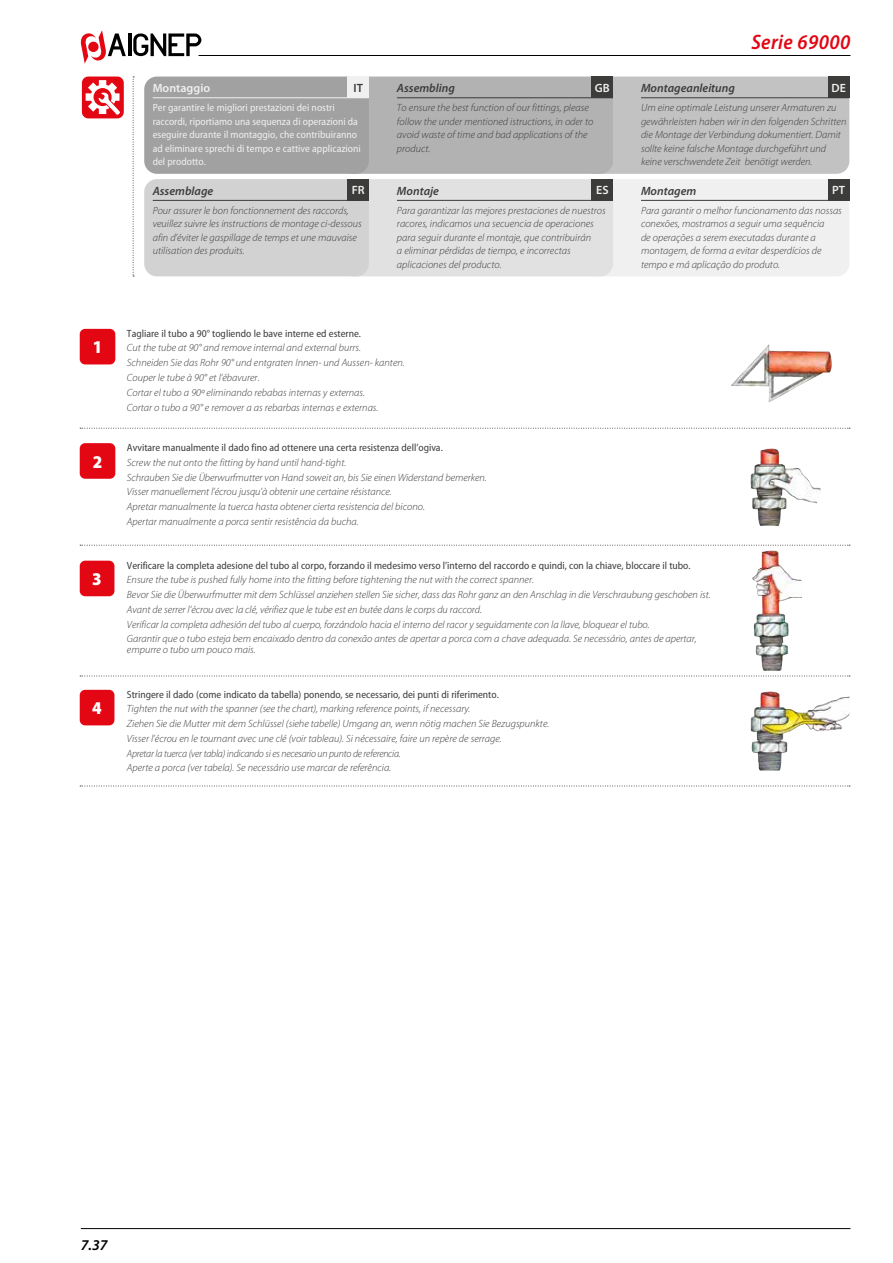
<style>
.page{position:relative;width:893px;height:1263px;background:#fff}
.page>*{position:absolute;margin:0;border:0;box-sizing:border-box;transform-origin:0 0}
.t1{font:italic 600 semi-condensed 21px "Myriad Pro";letter-spacing:.02em;color:#e30613}
.t2{font:900 semi-condensed 18px "Myriad Pro";color:#fff}
.t3{font:italic 600 15px "Myriad Pro";color:#000}
.t4{font:italic 600 12px "Myriad Pro";color:#3c3c3b}
.t5{font:600 12px "Myriad Pro";color:#f0f0f0}
.t6{font:600 12px "Myriad Pro";color:#3c3c3b}
.t7{font:italic 300 10.5px/13.5px "Myriad Pro";color:#3c3c3b}
.t8{font:semi-condensed 10.5px "Myriad Pro";color:#3c3c3b}
.t9{font:semi-condensed 10.5px/13.5px "Myriad Pro";color:#f0f0f0}
</style>
<div class="page">
<hr style="left:81px;top:1228px;width:769px;height:1px;background:#000">
<hr style="left:199px;top:55px;width:651px;height:1px;background:#000">
<hr style="left:128px;top:33px;width:3px;height:23px;background:#000">
<svg style="left:133px;top:33px;width:68px;height:23px"></svg>
<svg style="left:80px;top:30px;width:46px;height:34px"></svg>
<svg style="left:133px;top:77px;width:1px;height:200px"></svg>
<svg style="left:80px;top:428px;width:770px;height:1px"></svg>
<svg style="left:80px;top:545px;width:770px;height:1px"></svg>
<svg style="left:80px;top:676px;width:770px;height:1px"></svg>
<svg style="left:80px;top:786px;width:770px;height:1px"></svg>
<div style="left:80px;top:329px;width:35px;height:35px;background:#e30613;border-radius:5px"></div>
<img style="left:731px;top:344px;width:101px;height:58px">
<div style="left:80px;top:443px;width:35px;height:36px;background:#e30613;border-radius:5px"></div>
<img style="left:750px;top:451px;width:71px;height:75px">
<div style="left:80px;top:561px;width:34px;height:35px;background:#e30613;border-radius:5px"></div>
<img style="left:752px;top:552px;width:47px;height:119px">
<div style="left:80px;top:690px;width:34px;height:35px;background:#e30613;border-radius:5px"></div>
<img style="left:751px;top:692px;width:62px;height:78px">
<div style="left:582px;top:179px;width:267px;height:97px;background:#f0f0f0;border-radius:13px"></div>
<div style="left:828px;top:179px;width:21px;height:21px;background:#3c3c3b"></div>
<div style="left:341px;top:179px;width:272px;height:97px;background:#e1e1e1;border-radius:13px"></div>
<div style="left:592px;top:179px;width:21px;height:21px;background:#3c3c3b"></div>
<div style="left:144px;top:179px;width:225px;height:97px;background:#d2d2d2;border-radius:13px"></div>
<div style="left:348px;top:179px;width:21px;height:21px;background:#3c3c3b"></div>
<div style="left:582px;top:77px;width:267px;height:97px;background:#c2c2c2;border-radius:13px"></div>
<div style="left:828px;top:77px;width:21px;height:21px;background:#3c3c3b"></div>
<div style="left:341px;top:77px;width:272px;height:97px;background:#b3b2b2;border-radius:13px"></div>
<div style="left:592px;top:77px;width:21px;height:21px;background:#3c3c3b"></div>
<div style="left:144px;top:77px;width:225px;height:97px;background:#a1a1a1;border-radius:13px"></div>
<div style="left:348px;top:77px;width:21px;height:21px;background:#f0f0f0"></div>
<hr style="left:153px;top:98px;width:216px;height:1px;background:#f0f0f0">
<hr style="left:153px;top:200px;width:216px;height:1px;background:#3c3c3b">
<hr style="left:397px;top:98px;width:216px;height:1px;background:#3c3c3b">
<hr style="left:397px;top:200px;width:216px;height:1px;background:#3c3c3b">
<hr style="left:641px;top:98px;width:208px;height:1px;background:#3c3c3b">
<hr style="left:641px;top:200px;width:208px;height:1px;background:#3c3c3b">
<div style="left:82px;top:77px;width:42px;height:41px;background:#e30613;border-radius:6px"></div>
<svg style="left:86px;top:80px;width:34px;height:35px"></svg>
<h2 class="t2" style="left:93px;top:337px;width:11px">1</h2>
<h2 class="t2" style="left:93px;top:451px;width:11px">2</h2>
<h2 class="t2" style="left:92px;top:569px;width:11px">3</h2>
<h2 class="t2" style="left:92px;top:698px;width:11px">4</h2>
<h1 class="t1" style="left:752px;top:31px;width:100px">Serie 69000</h1>
<p class="t5" style="left:153px;top:80px;width:59px">Montaggio</p>
<p class="t6" style="left:353px;top:80px;width:11px">IT</p>
<p class="t5" style="left:595px;top:80px;width:16px">GB</p>
<p class="t5" style="left:832px;top:80px;width:16px">DE</p>
<p class="t9" style="left:153px;top:101px;width:209px">Per garantire le migliori prestazioni dei nostri raccordi, riportiamo una sequenza di operazioni da eseguire durante il montaggio, che contribuiranno ad eliminare sprechi di tempo e cattive applicazioni del prodotto.</p>
<p class="t4" style="left:153px;top:183px;width:62px">Assemblage</p>
<p class="t7" style="left:153px;top:204px;width:211px">Pour assurer le bon fonctionnement des raccords, veuillez suivre les instructions de montage ci-dessous afin d’éviter le gaspillage de temps et une mauvaise utilisation des produits.</p>
<p class="t4" style="left:397px;top:80px;width:59px">Assembling</p>
<p class="t7" style="left:397px;top:101px;width:198px">To ensure the best function of our fittings, please follow the under mentioned istructions, in oder to avoid waste of time and bad applications of the product.</p>
<p class="t4" style="left:397px;top:183px;width:44px">Montaje</p>
<p class="t7" style="left:397px;top:204px;width:210px">Para garantizar las mejores prestaciones de nuestros racores, indicamos una secuencia de operaciones para seguir durante el montaje, que contribuirán<br>a eliminar pérdidas de tiempo, e incorrectas aplicaciones del producto.</p>
<p class="t4" style="left:641px;top:80px;width:95px">Montageanleitung</p>
<p class="t7" style="left:641px;top:101px;width:207px">Um eine optimale Leistung unserer Armaturen zu gewährleisten haben wir in den folgenden Schritten die Montage der Verbindung dokumentiert. Damit sollte keine falsche Montage durchgeführt und keine verschwendete Zeit benötigt werden.</p>
<p class="t4" style="left:641px;top:183px;width:57px">Montagem</p>
<p class="t7" style="left:641px;top:204px;width:202px">Para garantir o melhor funcionamento das nossas conexões, mostramos a seguir uma sequência<br>de operações a serem executadas durante a montagem, de forma a evitar desperdícios de tempo e má aplicação do produto.</p>
<p class="t5" style="left:352px;top:183px;width:14px">FR</p>
<p class="t5" style="left:596px;top:183px;width:14px">ES</p>
<p class="t5" style="left:832px;top:183px;width:15px">PT</p>
<p class="t8" style="left:127px;top:327px;width:236px">Tagliare il tubo a 90° togliendo le bave interne ed esterne.</p>
<p class="t7" style="left:127px;top:341px;width:279px;line-height:14.7px">Cut the tube at 90° and remove internal and external burrs.<br>Schneiden Sie das Rohr 90° und entgraten Innen- und Aussen- kanten.<br>Couper le tube à 90° et l’ébavurer.<br>Cortar el tubo a 90º eliminando rebabas internas y externas.<br>Cortar o tubo a 90° e remover a as rebarbas internas e externas.</p>
<p class="t8" style="left:127px;top:442px;width:317px">Avvitare manualmente il dado fino ad ottenere una certa resistenza dell’ogiva.</p>
<p class="t7" style="left:127px;top:455px;width:361px;line-height:14.7px">Screw the nut onto the fitting by hand until hand-tight.<br>Schrauben Sie die Überwurfmutter von Hand soweit an, bis Sie einen Widerstand bemerken.<br>Visser manuellement l’écrou jusqu’à obtenir une certaine résistance.<br>Apretar manualmente la tuerca hasta obtener cierta resistencia del bicono.<br>Apertar manualmente a porca sentir resistência da bucha.</p>
<p class="t8" style="left:127px;top:559px;width:565px">Verificare la completa adesione del tubo al corpo, forzando il medesimo verso l’interno del raccordo e quindi, con la chiave, bloccare il tubo.</p>
<p class="t7" style="left:127px;top:573px;width:585px;line-height:14.7px">Ensure the tube is pushed fully home into the fitting before tightening the nut with the correct spanner.<br>Bevor Sie die Überwurfmutter mit dem Schlüssel anziehen stellen Sie sicher, dass das Rohr ganz an den Anschlag in die Verschraubung geschoben ist.<br>Avant de serrer l’écrou avec la clé, vérifiez que le tube est en butée dans le corps du raccord.<br>Verificar la completa adhesión del tubo al cuerpo, forzándolo hacia el interno del racor y seguidamente con la llave, bloquear el tubo.<br>Garantir que o tubo esteja bem encaixado dentro da conexão antes de apertar a porca com a chave adequada. Se necessário, antes de apertar,</p>
<p class="t7" style="left:127px;top:643px;width:130px">empurre o tubo um pouco mais.</p>
<p class="t8" style="left:127px;top:688px;width:373px">Stringere il dado (come indicato da tabella) ponendo, se necessario, dei punti di riferimento.</p>
<p class="t7" style="left:127px;top:702px;width:424px;line-height:14.7px">Tighten the nut with the spanner (see the chart), marking reference points, if necessary.<br>Ziehen Sie die Mutter mit dem Schlüssel (siehe tabelle) Umgang an, wenn nötig machen Sie Bezugspunkte.<br>Visser l’écrou en le tournant avec une clé (voir tableau). Si nécessaire, faire un repère de serrage.<br>Apretar la tuerca (ver tabla) indicando si es necesario un punto de referencia.<br>Aperte a porca (ver tabela). Se necessário use marcar de referência.</p>
<h3 class="t3" style="left:81px;top:1235px;width:28px">7.37</h3>
</div>
